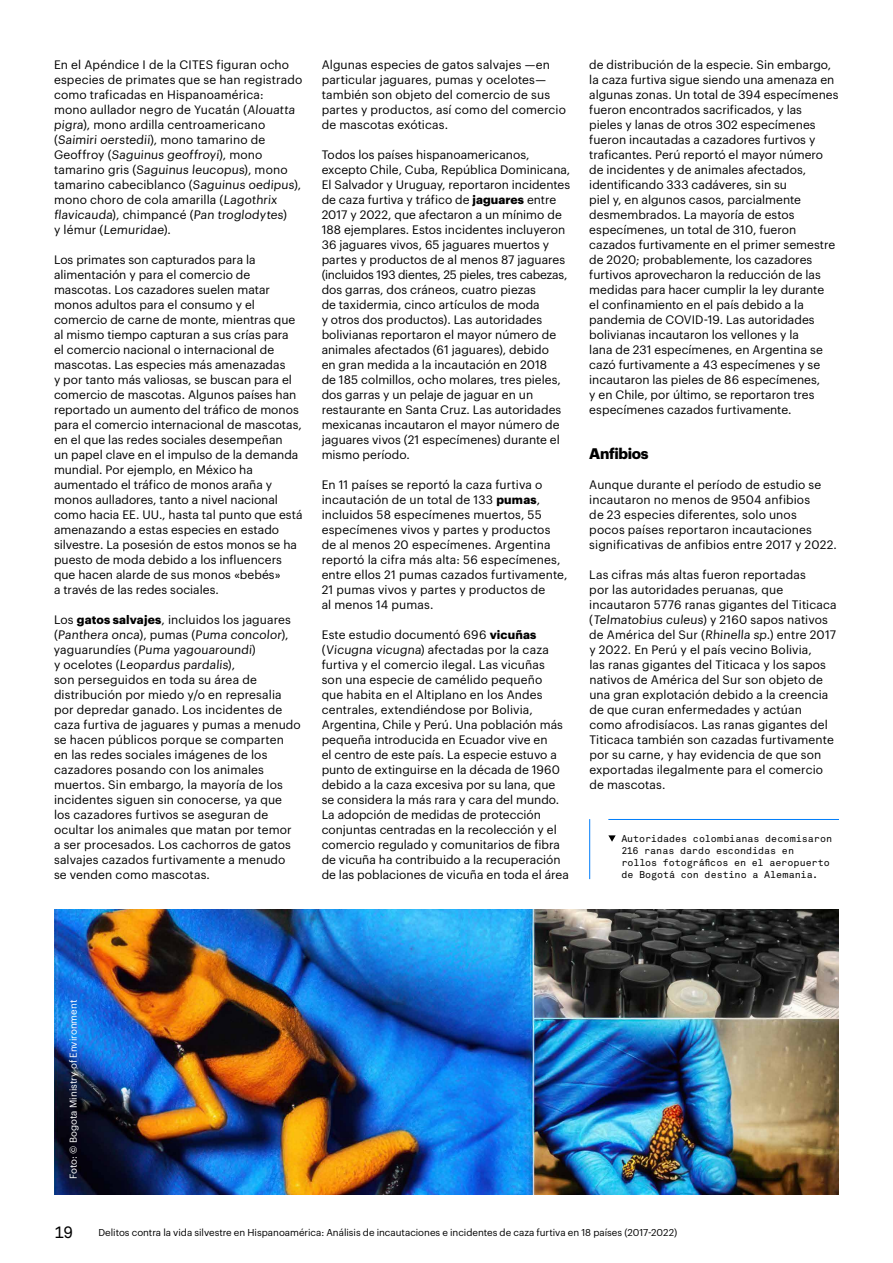
<style>
.page{position:relative;width:893px;height:1263px;background:#fff}
.page>*{position:absolute;margin:0;border:0;box-sizing:border-box;transform-origin:0 0}
.t1{font:16.5px "Akkurat Mono Pro";color:#000}
.t2{font:700 15px "Graphik";letter-spacing:-.025em;color:#000}
.t3{font:12px/15px "Graphik";letter-spacing:.005em;color:#000}
.t4{font:9.75px/12px "Akkurat Mono Pro";color:#000}
.t5{font:9.75px "Graphik";color:#000}
.t6{font:9.75px "Graphik";color:#fff}
.s1{font-weight:700}
</style>
<div class="page">
<hr style="left:589px;top:819px;width:1px;height:60px;background:#007dfa">
<hr style="left:608px;top:819px;width:231px;height:1px;background:#007dfa">
<svg style="left:608px;top:835px;width:8px;height:7px"></svg>
<img style="left:54px;top:909px;width:785px;height:285px">
<p class="t3" style="left:54px;top:56px;width:250px">En el Apéndice I de la CITES figuran ocho especies de primates que se han registrado como traficadas en Hispanoamérica:<br>mono aullador negro de Yucatán (Alouatta pigra), mono ardilla centroamericano (Saimiri oerstedii), mono tamarino de Geoffroy (Saguinus geoffroyi), mono tamarino gris (Saguinus leucopus), mono tamarino cabeciblanco (Saguinus oedipus), mono choro de cola amarilla (Lagothrix flavicauda), chimpancé (Pan troglodytes)<br>y lémur (Lemuridae).</p>
<p class="t3" style="left:54px;top:251px;width:250px">Los primates son capturados para la alimentación y para el comercio de mascotas. Los cazadores suelen matar monos adultos para el consumo y el comercio de carne de monte, mientras que al mismo tiempo capturan a sus crías para<br>el comercio nacional o internacional de mascotas. Las especies más amenazadas<br>y por tanto más valiosas, se buscan para el comercio de mascotas. Algunos países han reportado un aumento del tráfico de monos para el comercio internacional de mascotas, en el que las redes sociales desempeñan<br>un papel clave en el impulso de la demanda mundial. Por ejemplo, en México ha aumentado el tráfico de monos araña y monos aulladores, tanto a nivel nacional como hacia EE. UU., hasta tal punto que está amenazando a estas especies en estado silvestre. La posesión de estos monos se ha puesto de moda debido a los influencers que hacen alarde de sus monos «bebés»<br>a través de las redes sociales.</p>
<p class="t3" style="left:54px;top:611px;width:248px">Los <span class="s1">gatos salvajes</span>, incluidos los jaguares (Panthera onca), pumas (Puma concolor), yaguarundíes (Puma yagouaroundi)<br>y ocelotes (Leopardus pardalis),<br>son perseguidos en toda su área de distribución por miedo y/o en represalia por depredar ganado. Los incidentes de caza furtiva de jaguares y pumas a menudo se hacen públicos porque se comparten en las redes sociales imágenes de los cazadores posando con los animales muertos. Sin embargo, la mayoría de los incidentes siguen sin conocerse, ya que los cazadores furtivos se aseguran de ocultar los animales que matan por temor a ser procesados. Los cachorros de gatos salvajes cazados furtivamente a menudo se venden como mascotas.</p>
<p class="t3" style="left:322px;top:56px;width:246px">Algunas especies de gatos salvajes —en particular jaguares, pumas y ocelotes— también son objeto del comercio de sus partes y productos, así como del comercio de mascotas exóticas.</p>
<p class="t3" style="left:322px;top:146px;width:250px">Todos los países hispanoamericanos, excepto Chile, Cuba, República Dominicana, El Salvador y Uruguay, reportaron incidentes de caza furtiva y tráfico de <span class="s1">jaguares</span> entre 2017 y 2022, que afectaron a un mínimo de 188 ejemplares. Estos incidentes incluyeron 36 jaguares vivos, 65 jaguares muertos y partes y productos de al menos 87 jaguares (incluidos 193 dientes, 25 pieles, tres cabezas, dos garras, dos cráneos, cuatro piezas<br>de taxidermia, cinco artículos de moda<br>y otros dos productos). Las autoridades bolivianas reportaron el mayor número de animales afectados (61 jaguares), debido<br>en gran medida a la incautación en 2018<br>de 185 colmillos, ocho molares, tres pieles, dos garras y un pelaje de jaguar en un restaurante en Santa Cruz. Las autoridades mexicanas incautaron el mayor número de jaguares vivos (21 especímenes) durante el mismo período.</p>
<p class="t3" style="left:322px;top:476px;width:247px">En 11 países se reportó la caza furtiva o incautación de un total de 133 <span class="s1">pumas</span>, incluidos 58 especímenes muertos, 55 especímenes vivos y partes y productos de al menos 20 especímenes. Argentina reportó la cifra más alta: 56 especímenes, entre ellos 21 pumas cazados furtivamente, 21 pumas vivos y partes y productos de<br>al menos 14 pumas.</p>
<p class="t3" style="left:322px;top:626px;width:249px">Este estudio documentó 696 <span class="s1">vicuñas </span>(Vicugna vicugna) afectadas por la caza furtiva y el comercio ilegal. Las vicuñas<br>son una especie de camélido pequeño<br>que habita en el Altiplano en los Andes centrales, extendiéndose por Bolivia, Argentina, Chile y Perú. Una población más pequeña introducida en Ecuador vive en<br>el centro de este país. La especie estuvo a punto de extinguirse en la década de 1960 debido a la caza excesiva por su lana, que se considera la más rara y cara del mundo.<br>La adopción de medidas de protección conjuntas centradas en la recolección y el comercio regulado y comunitarios de fibra de vicuña ha contribuido a la recuperación de las poblaciones de vicuña en toda el área</p>
<p class="t3" style="left:589px;top:56px;width:251px">de distribución de la especie. Sin embargo, la caza furtiva sigue siendo una amenaza en algunas zonas. Un total de 394 especímenes fueron encontrados sacrificados, y las<br>pieles y lanas de otros 302 especímenes fueron incautadas a cazadores furtivos y traficantes. Perú reportó el mayor número de incidentes y de animales afectados, identificando 333 cadáveres, sin su<br>piel y, en algunos casos, parcialmente desmembrados. La mayoría de estos especímenes, un total de 310, fueron cazados furtivamente en el primer semestre de 2020; probablemente, los cazadores furtivos aprovecharon la reducción de las medidas para hacer cumplir la ley durante<br>el confinamiento en el país debido a la pandemia de COVID-19. Las autoridades bolivianas incautaron los vellones y la<br>lana de 231 especímenes, en Argentina se cazó furtivamente a 43 especímenes y se incautaron las pieles de 86 especímenes,<br>y en Chile, por último, se reportaron tres especímenes cazados furtivamente.</p>
<p class="t2" style="left:589px;top:442px;width:61px">Anfibios</p>
<p class="t3" style="left:589px;top:476px;width:249px">Aunque durante el período de estudio se incautaron no menos de 9504 anfibios<br>de 23 especies diferentes, solo unos<br>pocos países reportaron incautaciones significativas de anfibios entre 2017 y 2022.</p>
<p class="t3" style="left:589px;top:566px;width:249px">Las cifras más altas fueron reportadas<br>por las autoridades peruanas, que incautaron 5776 ranas gigantes del Titicaca (Telmatobius culeus) y 2160 sapos nativos de América del Sur (Rhinella sp.) entre 2017 y 2022. En Perú y el país vecino Bolivia,<br>las ranas gigantes del Titicaca y los sapos nativos de América del Sur son objeto de una gran explotación debido a la creencia de que curan enfermedades y actúan como afrodisíacos. Las ranas gigantes del Titicaca también son cazadas furtivamente por su carne, y hay evidencia de que son exportadas ilegalmente para el comercio de mascotas.</p>
<p class="t4" style="left:621px;top:832px;width:212px">Autoridades colombianas decomisaron 216 ranas dardo escondidas en rollos fotográficos en el aeropuerto de Bogotá con destino a Alemania.</p>
<p class="t6" style="left:66px;top:1179px;width:181px;rotate:-90deg">Foto: © Bogota Ministry of Environment</p>
<h1 class="t1" style="left:54px;top:1222px;width:21px">19</h1>
<p class="t5" style="left:98px;top:1225px;width:580px">Delitos contra la vida silvestre en Hispanoamérica: Análisis de incautaciones e incidentes de caza furtiva en 18 países (2017-2022)</p>
</div>
